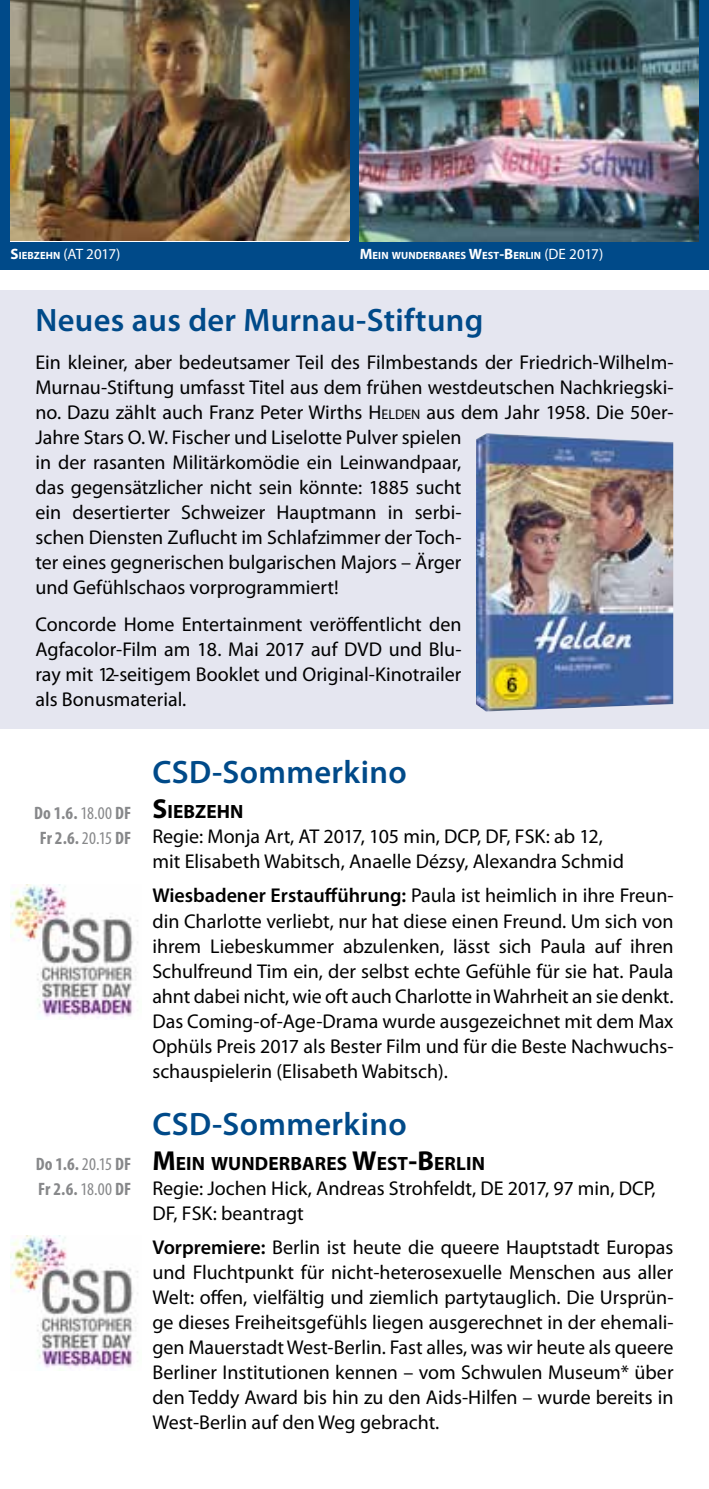
<style>
.page{position:relative;width:709px;height:1489px;background:#fff}
.page>*{position:absolute;margin:0;border:0;box-sizing:border-box;transform-origin:0 0}
.t1{font:600 32.5px "Myriad Pro";letter-spacing:.01em;color:#004a89}
.t2{font:20px/25px "Myriad Pro";color:#000}
.t3{font:700 19.25px "Myriad Pro";letter-spacing:.005em;color:#000}
.t4{font:700 condensed 18px/25px "Myriad Pro";letter-spacing:.01em;color:#87888a}
.t5{font:15px "Myriad Pro";letter-spacing:-.04em;color:#fff}
.t6{font:700 10.5px "Myriad Pro";letter-spacing:.005em;color:#fff}
.s1{font-weight:700}
.s2{font-weight:700;font-size:10.5px}
.s3{font-size:15px}
.s4{font-weight:400;font-size:15px}
.s5{font-style:inherit}
.s6{font-size:14px}
.s7{font-weight:400}
.s8{font-size:27.5px}
.s9{font-weight:600}
</style>
<div class="page">
<div style="left:0;top:290px;width:709px;height:438px;background:#e5e6f0"></div>
<div style="left:0;top:0;width:709px;height:269px;background:#004a89"></div>
<img style="left:11px;top:0;width:338px;height:241px">
<img style="left:360px;top:0;width:338px;height:241px">
<img style="left:11px;top:884px;width:127px;height:135px">
<img style="left:11px;top:1235px;width:127px;height:135px">
<img style="left:476px;top:433px;width:197px;height:278px">
<p class="t5" style="left:11px;top:245px;width:111px"><span class="s1">S</span><span class="s2">IEBZEHN</span> (AT 2017)</p>
<p class="t6" style="left:360px;top:249px;width:245px"><span class="s3">M</span>EIN WUNDERBARES <span class="s3">W</span>EST<span class="s3">-B</span>ERLIN <span class="s4">(DE 2017)</span></p>
<h1 class="t1" style="left:35px;top:299px;width:449px">Neues aus der Murnau-Stiftung</h1>
<p class="t2" style="left:35px;top:349px;width:639px">Ein kleiner, aber bedeutsamer Teil des Filmbestands der Friedrich-Wilhelm-Murnau-Stiftung umfasst Titel aus dem frühen westdeutschen Nachkriegski&shy;no. Dazu zählt auch Franz Peter Wirths <span class="s5">H</span> <span class="s6">ELDEN</span> aus dem Jahr 1958. Die 50er-Jahre Stars O. W. Fischer und Liselotte Pulver spielen<br>in der rasanten Militärkomödie ein Leinwandpaar,<br>das gegensätzlicher nicht sein könnte: 1885 sucht<br>ein desertierter Schweizer Hauptmann in serbi-<br>schen Diensten Zuflucht im Schlafzimmer der Toch-<br>ter eines gegnerischen bulgarischen Majors – Ärger<br>und Gefühlschaos vorprogrammiert!</p>
<p class="t2" style="left:35px;top:611px;width:427px;text-align:justify">Concorde Home Entertainment veröffentlicht den Agfacolor-Film am 18. Mai 2017 auf DVD und Blu&shy;ray mit 12-seitigem Booklet und Original-Kinotrailer als Bonusmaterial.</p>
<p class="t4" style="left:34px;top:799px;width:98px;text-align:center">Do 1.6. <span class="s7">18.00</span> DF<br>Fr 2.6. <span class="s7">20.15</span> DF</p>
<p class="t4" style="left:36px;top:1151px;width:97px">Do 1.6. <span class="s7">20.15</span> DF<br>Fr 2.6. <span class="s7">18.00</span> DF</p>
<h1 class="t1" style="left:152px;top:751px;width:256px">CSD-Sommerkino</h1>
<p class="t3" style="left:152px;top:799px;width:93px"><span class="s8">S</span>IEBZEHN</p>
<p class="t2" style="left:152px;top:823px;width:473px">Regie: Monja Art, AT 2017, 105 min, DCP, DF, FSK: ab 12, mit Elisabeth Wabitsch, Anaelle Dézsy, Alexandra Schmid</p>
<p class="t2" style="left:152px;top:882px;width:522px;text-align:justify"><span class="s9">Wiesbadener Erstaufführung:</span> Paula ist heimlich in ihre Freun&shy;din Charlotte verliebt, nur hat diese einen Freund. Um sich von ihrem Liebeskummer abzulenken, lässt sich Paula auf ihren Schulfreund Tim ein, der selbst echte Gefühle für sie hat. Paula ahnt dabei nicht, wie oft auch Charlotte in Wahrheit an sie denkt.<br>Das Coming-of-Age-Drama wurde ausgezeichnet mit dem Max Ophüls Preis 2017 als Bester Film und für die Beste Nachwuchs&shy;schauspielerin (Elisabeth Wabitsch).</p>
<h1 class="t1" style="left:152px;top:1103px;width:256px">CSD-Sommerkino</h1>
<p class="t3" style="left:152px;top:1150px;width:334px"><span class="s8">M</span>EIN WUNDERBARES <span class="s8">W</span>EST<span class="s8">-B</span>ERLIN</p>
<p class="t2" style="left:152px;top:1175px;width:504px">Regie: Jochen Hick, Andreas Strohfeldt, DE 2017, 97 min, DCP,<br>DF, FSK: beantragt</p>
<p class="t2" style="left:152px;top:1234px;width:522px;text-align:justify"><span class="s9">Vorpremiere:</span> Berlin ist heute die queere Hauptstadt Europas und Fluchtpunkt für nicht-heterosexuelle Menschen aus aller Welt: offen, vielfältig und ziemlich partytauglich. Die Ursprün&shy;ge dieses Freiheitsgefühls liegen ausgerechnet in der ehemali&shy;gen Mauerstadt West-Berlin. Fast alles, was wir heute als queere Berliner Institutionen kennen – vom Schwulen Museum* über den Teddy Award bis hin zu den Aids-Hilfen – wurde bereits in West-Berlin auf den Weg gebracht.</p>
</div>
